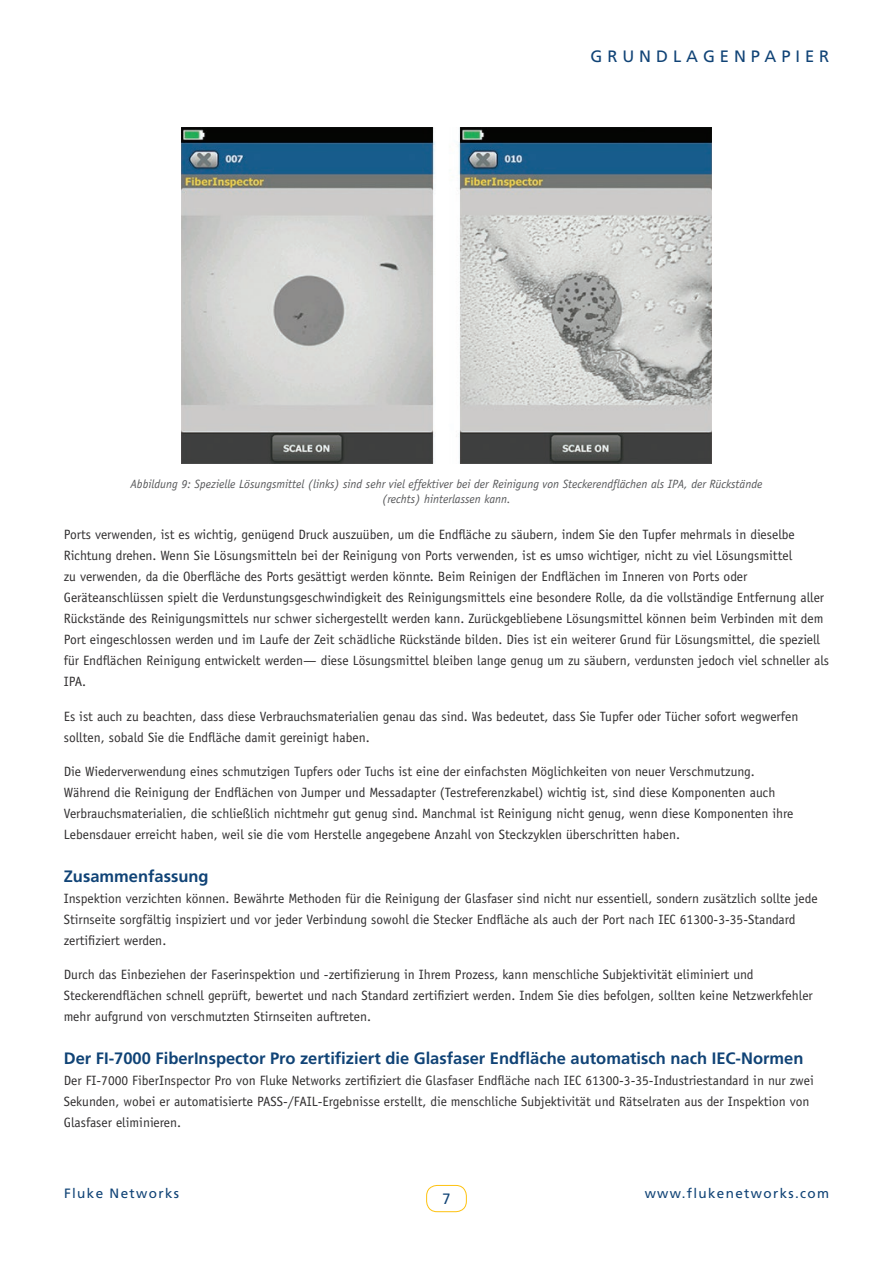
<style>
.page{position:relative;width:893px;height:1263px;background:#fff}
.page>*{position:absolute;margin:0;border:0;box-sizing:border-box;transform-origin:0 0}
.t1{font:700 16.5px "Frutiger";color:#104376}
.t2{font:16.5px "Frutiger";letter-spacing:.3em;color:#104376}
.t3{font:15px "Frutiger";color:#104376}
.t4{font:13.5px/21px "Officina Sans";color:#312f30}
.t5{font:13.5px "Frutiger";letter-spacing:.1em;color:#104376}
.t6{font:italic 12px/15px "Officina Sans";color:#57585a;text-align:center}
</style>
<div class="page">
<div style="left:426px;top:1185px;width:41px;height:27px;border:1px solid #fec210;border-radius:10px"></div>
<img style="left:182px;top:128px;width:529px;height:336px">
<p class="t2" style="left:590px;top:47px;width:240px">GRUNDLAGENPAPIER</p>
<p class="t6" style="left:130px;top:477px;width:633px">Abbildung 9: Spezielle Lösungsmittel (links) sind sehr viel effektiver bei der Reinigung von Steckerendflächen als IPA, der Rückstände (rechts) hinterlassen kann.</p>
<p class="t4" style="left:64px;top:524px;width:767px">Ports verwenden, ist es wichtig, genügend Druck auszuüben, um die Endfläche zu säubern, indem Sie den Tupfer mehrmals in dieselbe Richtung drehen. Wenn Sie Lösungsmitteln bei der Reinigung von Ports verwenden, ist es umso wichtiger, nicht zu viel Lösungsmittel<br>zu verwenden, da die Oberfläche des Ports gesättigt werden könnte. Beim Reinigen der Endflächen im Inneren von Ports oder Geräteanschlüssen spielt die Verdunstungsgeschwindigkeit des Reinigungsmittels eine besondere Rolle, da die vollständige Entfernung aller Rückstände des Reinigungsmittels nur schwer sichergestellt werden kann. Zurückgebliebene Lösungsmittel können beim Verbinden mit dem Port eingeschlossen werden und im Laufe der Zeit schädliche Rückstände bilden. Dies ist ein weiterer Grund für Lösungsmittel, die speziell für Endflächen Reinigung entwickelt werden— diese Lösungsmittel bleiben lange genug um zu säubern, verdunsten jedoch viel schneller als IPA.</p>
<p class="t4" style="left:64px;top:706px;width:736px">Es ist auch zu beachten, dass diese Verbrauchsmaterialien genau das sind. Was bedeutet, dass Sie Tupfer oder Tücher sofort wegwerfen sollten, sobald Sie die Endfläche damit gereinigt haben.</p>
<p class="t4" style="left:64px;top:761px;width:731px">Die Wiederverwendung eines schmutzigen Tupfers oder Tuchs ist eine der einfachsten Möglichkeiten von neuer Verschmutzung.<br>Während die Reinigung der Endflächen von Jumper und Messadapter (Testreferenzkabel) wichtig ist, sind diese Komponenten auch Verbrauchsmaterialien, die schließlich nichtmehr gut genug sind. Manchmal ist Reinigung nicht genug, wenn diese Komponenten ihre Lebensdauer erreicht haben, weil sie die vom Herstelle angegebene Anzahl von Steckzyklen überschritten haben.</p>
<p class="t1" style="left:64px;top:866px;width:146px">Zusammenfassung</p>
<p class="t4" style="left:64px;top:888px;width:755px">Inspektion verzichten können. Bewährte Methoden für die Reinigung der Glasfaser sind nicht nur essentiell, sondern zusätzlich sollte jede<br>Stirnseite sorgfältig inspiziert und vor jeder Verbindung sowohl die Stecker Endfläche als auch der Port nach IEC 61300-3-35-Standard zertifiziert werden.</p>
<p class="t4" style="left:64px;top:964px;width:751px">Durch das Einbeziehen der Faserinspektion und -zertifizierung in Ihrem Prozess, kann menschliche Subjektivität eliminiert und<br>Steckerendflächen schnell geprüft, bewertet und nach Standard zertifiziert werden. Indem Sie dies befolgen, sollten keine Netzwerkfehler mehr aufgrund von verschmutzten Stirnseiten auftreten.</p>
<p class="t1" style="left:64px;top:1049px;width:741px">Der FI-7000 FiberInspector Pro zertifiziert die Glasfaser Endfläche automatisch nach IEC-Normen</p>
<p class="t4" style="left:64px;top:1070px;width:751px">Der FI-7000 FiberInspector Pro von Fluke Networks zertifiziert die Glasfaser Endfläche nach IEC 61300-3-35-Industriestandard in nur zwei<br>Sekunden, wobei er automatisierte PASS-/FAIL-Ergebnisse erstellt, die menschliche Subjektivität und Rätselraten aus der Inspektion von<br>Glasfaser eliminieren.</p>
<p class="t5" style="left:64px;top:1186px;width:117px">Fluke Networks</p>
<p class="t5" style="left:645px;top:1186px;width:186px">www.flukenetworks.com</p>
<p class="t3" style="left:442px;top:1190px;width:10px">7</p>
</div>
